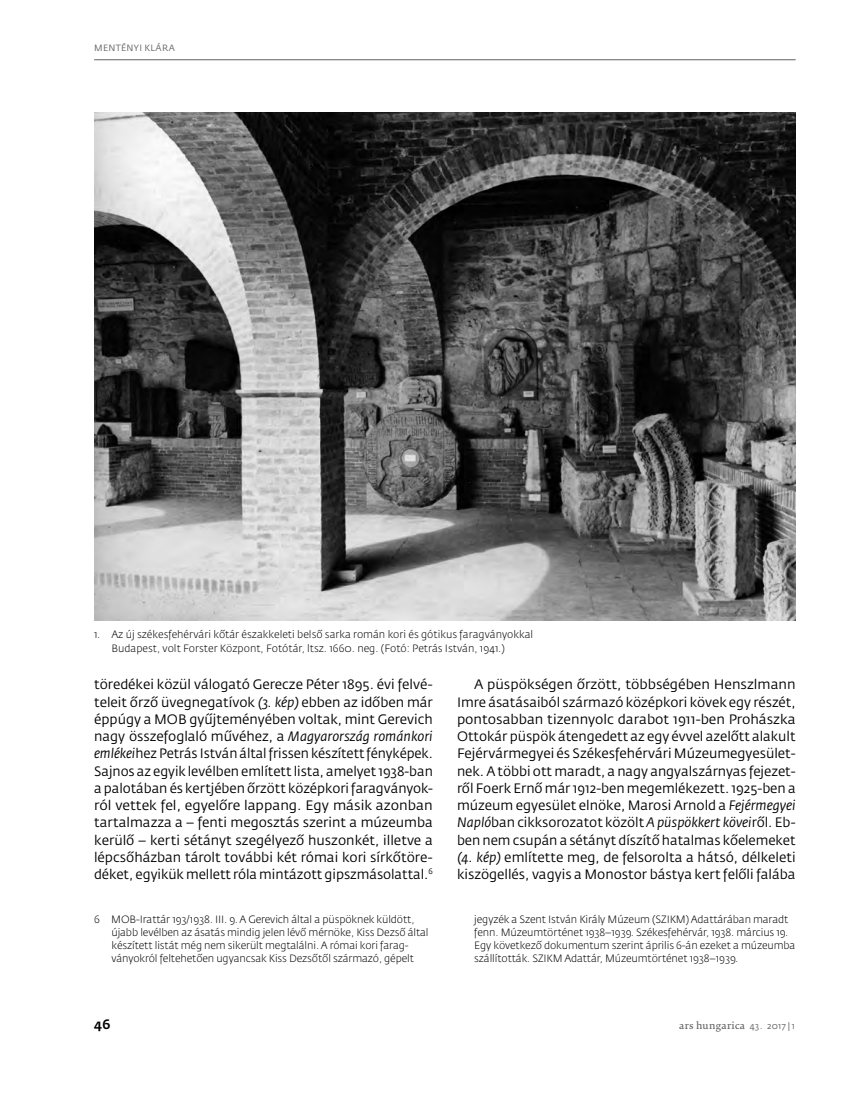
<style>
.page{position:relative;width:862px;height:1104px;background:#fff}
.page>*{position:absolute;margin:0;border:0;box-sizing:border-box;transform-origin:0 0}
.t1{font:13.5px/17.2px "Fedra Sans Pro";color:#000;text-align:justify}
.t2{font:500 13.5px "Fedra Sans Pro";color:#000}
.t3{font:300 10.5px/13px "Fedra Sans Pro";letter-spacing:-.01em;color:#000}
.t4{font:9px "Fedra Serif B Pro";letter-spacing:.025em;color:#626262}
.t5{font:9px "Fedra Sans Pro";letter-spacing:.04em;color:#626262}
.s1{font-style:italic}
.s2{font-family:"Fedra Sans Pro"}
</style>
<div class="page">
<hr style="left:94px;top:59px;width:701px;height:1px;background:#626262">
<img style="left:94px;top:113px;width:701px;height:507px">
<p class="t5" style="left:94px;top:44px;width:82px">MENTÉNYI KLÁRA</p>
<p class="t3" style="left:111px;top:627px;width:423px;line-height:14.2px;text-indent:-17px">1. Az új székesfehérvári kőtár északkeleti belső sarka román kori és gótikus faragványokkal<br>Budapest, volt Forster Központ, Fotótár, ltsz. 1660. neg. (Fotó: Petrás István, 1941.)</p>
<p class="t1" style="left:94px;top:677px;width:340px">töredékei közül válogató Gerecze Péter 1895. évi felvé&shy;teleit őrző üvegnegatívok <span class="s1">(3. kép)</span> ebben az időben már éppúgy a MOB gyűjteményében voltak, mint Gerevich nagy összefoglaló művéhez, a <span class="s1">Magyarország románkori emlékei</span>hez Petrás István által frissen készített fényképek.<br>Sajnos az egyik levélben említett lista, amelyet 1938-ban a palotában és kertjében őrzött középkori faragványok&shy;ról vettek fel, egyelőre lappang. Egy másik azonban tartalmazza a – fenti megosztás szerint a múzeumba kerülő – kerti sétányt szegélyező huszonkét, illetve a lépcsőházban tárolt további két római kori sírkőtöre&shy;déket, egyikük mellett róla mintázott gipszmásolattal.<sup>6</sup></p>
<p class="t1" style="left:457px;top:677px;width:340px;text-indent:17px">A püspökségen őrzött, többségében Henszlmann Imre ásatásaiból származó középkori kövek egy részét, pontosabban tizennyolc darabot 1911-ben Prohászka Ottokár püspök átengedett az egy évvel azelőtt alakult Fejérvármegyei és Székesfehérvári Múzeumegyesület&shy;nek. A többi ott maradt, a nagy angyalszárnyas fejezet&shy;ről Foerk Ernő már 1912-ben megemlékezett. 1925-ben a múzeum egyesület elnöke, Marosi Arnold a <span class="s1">Fejérmegyei Napló</span>ban cikksorozatot közölt <span class="s1">A püspökkert kövei</span>ről. Eb&shy;ben nem csupán a sétányt díszítő hatalmas kőelemeket <span class="s1">(4. kép)</span> említette meg, de felsorolta a hátsó, délkeleti kiszögellés, vagyis a Monostor bástya kert felőli falába</p>
<p class="t3" style="left:111px;top:914px;width:318px;text-indent:-17px">6 MOB-Irattár 193/1938. III. 9. A Gerevich által a püspöknek küldött, újabb levélben az ásatás mindig jelen lévő mérnöke, Kiss Dezső által készített listát még nem sikerült megtalálni. A római kori farag&shy;ványokról feltehetően ugyancsak Kiss Dezsőtől származó, gépelt</p>
<p class="t3" style="left:474px;top:914px;width:322px">jegyzék a Szent István Király Múzeum (SZIKM) Adattárában maradt fenn. Múzeumtörténet 1938–1939. Székesfehérvár, 1938. március 19.<br>Egy következő dokumentum szerint április 6-án ezeket a múzeumba szállították. SZIKM Adattár, Múzeumtörténet 1938–1939.</p>
<p class="t2" style="left:94px;top:1019px;width:18px">46</p>
<p class="t4" style="left:679px;top:1021px;width:117px">ars hungarica <span class="s2">43. 2017 | 1</span></p>
</div>
